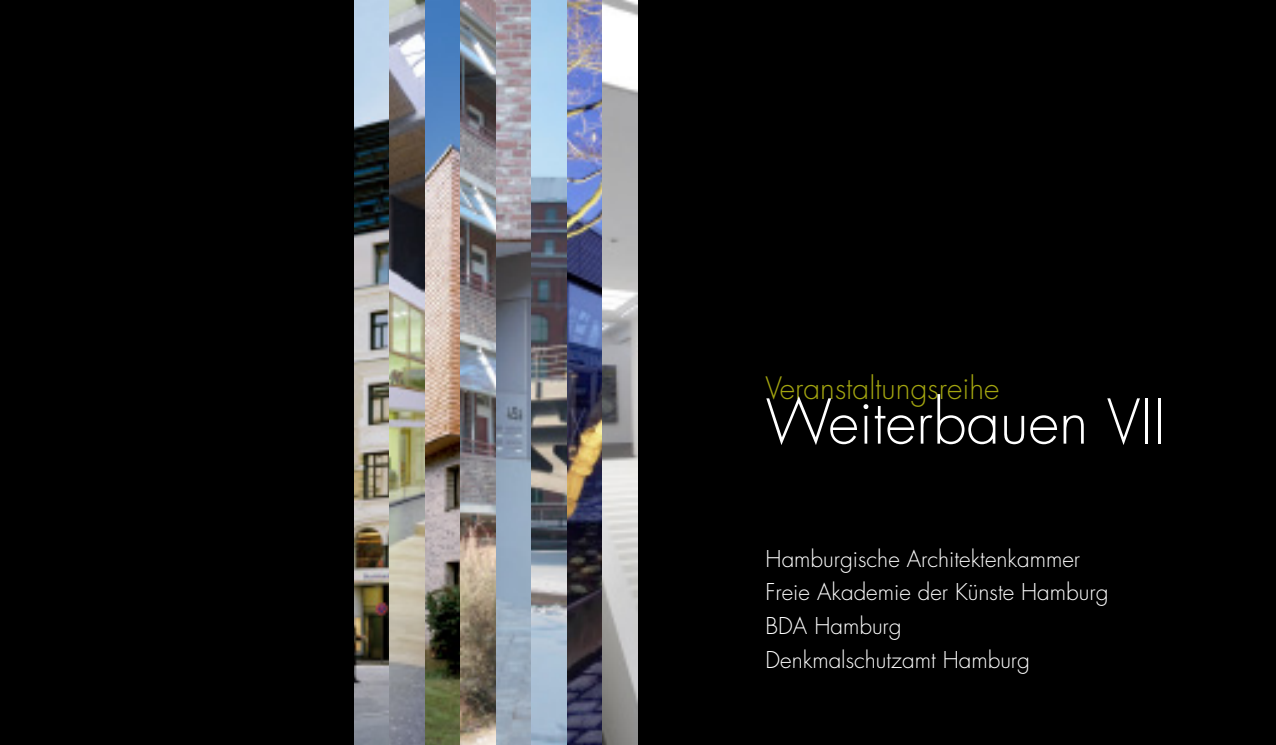
<style>
.page{position:relative;width:1276px;height:745px;background:#fff}
.page>*{position:absolute;margin:0;border:0;box-sizing:border-box;transform-origin:0 0}
.t1{font:300 60px "Futura";color:#fff}
.t2{font:300 30px "Futura";color:#a3a510}
.t3{font:300 22.5px/33.8px "Futura";color:#fff}
</style>
<div class="page">
<div style="left:0;top:0;width:1276px;height:744px;background:#000"></div>
<img style="left:354px;top:0;width:284px;height:744px">
<h2 class="t2" style="left:765px;top:368px;width:235px">Veranstaltungsreihe</h2>
<h1 class="t1" style="left:765px;top:383px;width:401px">Weiterbauen VII</h1>
<p class="t3" style="left:765px;top:541px;width:344px">Hamburgische Architektenkammer<br>Freie Akademie der Künste Hamburg<br>BDA Hamburg<br>Denkmalschutzamt Hamburg</p>
</div>
